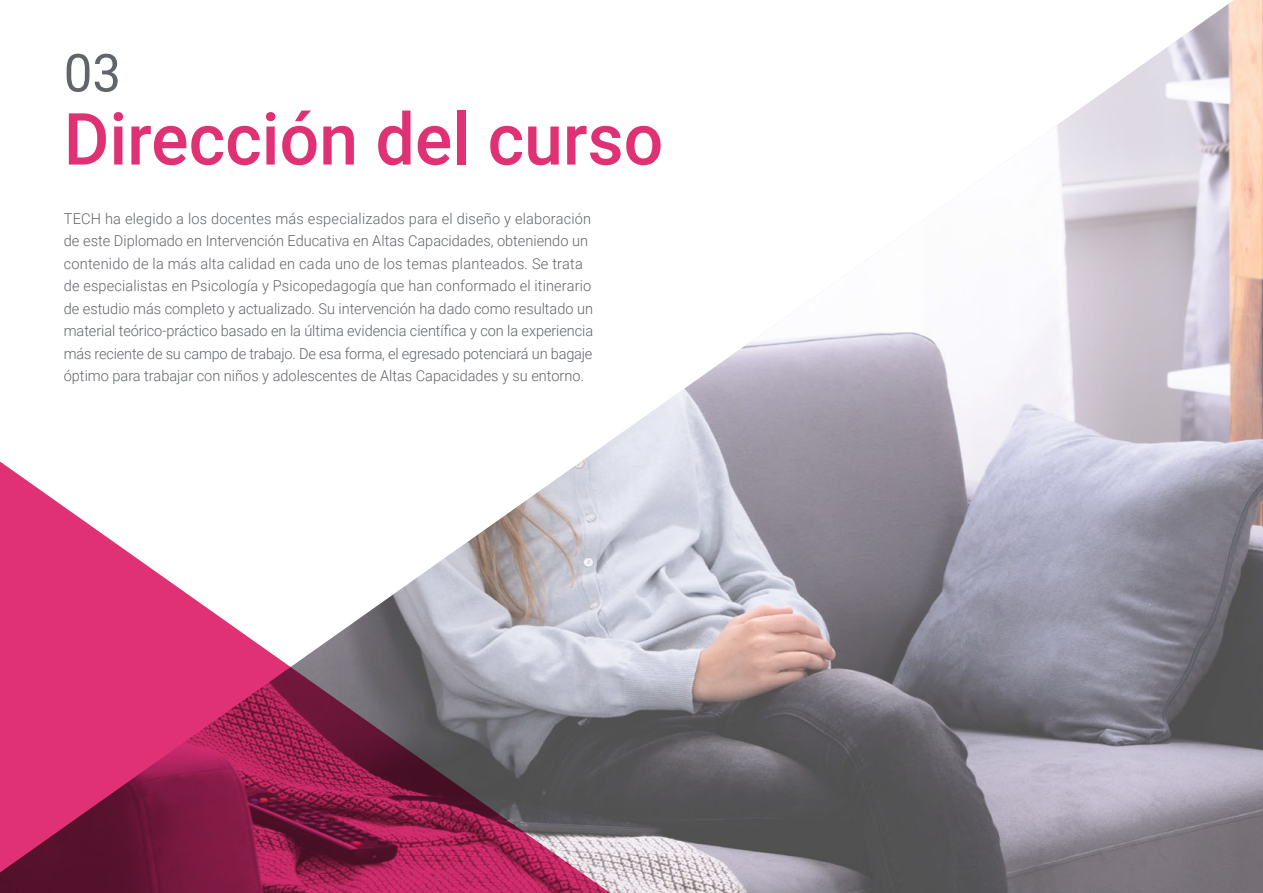
<style>
.page{position:relative;width:1263px;height:893px;background:#fff}
.page>*{position:absolute;margin:0;border:0;box-sizing:border-box;transform-origin:0 0}
.t1{font:500 72px "Roboto";color:#df3174}
.t2{font:52.5px "Roboto";color:#61646a}
.t3{font:300 15px/22.5px "Roboto";color:#61646a}
</style>
<div class="page">
<img style="left:603px;top:0;width:660px;height:893px">
<svg style="left:0;top:446px;width:640px;height:447px"></svg>
<h2 class="t2" style="left:64px;top:36px;width:59px">03</h2>
<h1 class="t1" style="left:64px;top:89px;width:601px">Dirección del curso</h1>
<p class="t3" style="left:64px;top:207px;width:531px">TECH ha elegido a los docentes más especializados para el diseño y elaboración de este Diplomado en Intervención Educativa en Altas Capacidades, obteniendo un contenido de la más alta calidad en cada uno de los temas planteados. Se trata de especialistas en Psicología y Psicopedagogía que han conformado el itinerario de estudio más completo y actualizado. Su intervención ha dado como resultado un material teórico-práctico basado en la última evidencia científica y con la experiencia más reciente de su campo de trabajo. De esa forma, el egresado potenciará un bagaje óptimo para trabajar con niños y adolescentes de Altas Capacidades y su entorno.</p>
</div>
